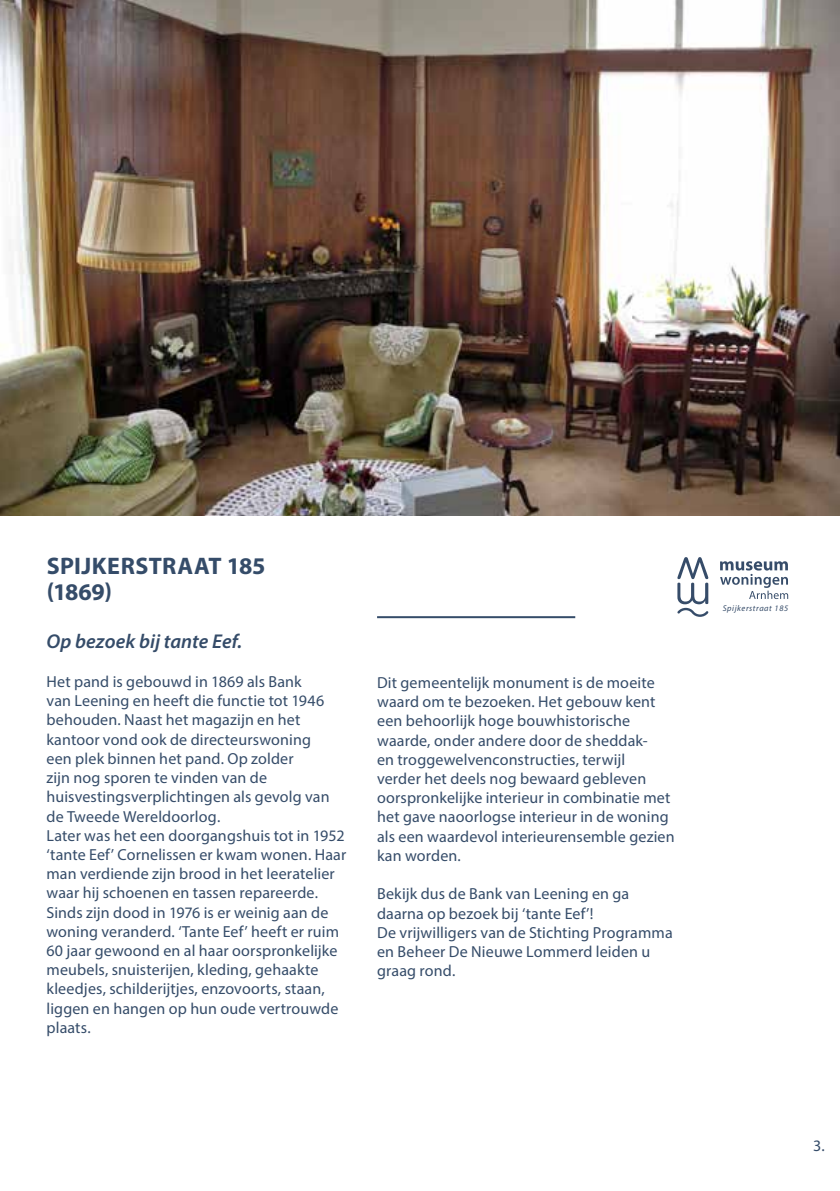
<style>
.page{position:relative;width:840px;height:1191px;background:#fff}
.page>*{position:absolute;margin:0;border:0;box-sizing:border-box;transform-origin:0 0}
.t1{font:700 24px/26px "Myriad Pro";letter-spacing:.015em;color:#354c69}
.t2{font:italic 600 20px "Myriad Pro";letter-spacing:.005em;color:#354c69}
.t3{font:16px/19.2px "Myriad Pro";letter-spacing:.01em;color:#354c69}
.t4{font:italic 8.4px "Myriad Pro";letter-spacing:.07em;color:#364c69}
</style>
<div class="page">
<img style="left:0;top:0;width:839px;height:516px">
<svg style="left:720px;top:561px;width:67px;height:38px"></svg>
<svg style="left:677px;top:557px;width:31px;height:60px"></svg>
<hr style="left:377px;top:616px;width:198px;height:2px;background:#354c69">
<h1 class="t1" style="left:47px;top:552px;width:220px">SPIJKERSTRAAT 185 (1869)</h1>
<p class="t2" style="left:46px;top:628px;width:197px">Op bezoek bij tante Eef.</p>
<p class="t3" style="left:46px;top:672px;width:301px">Het pand is gebouwd in 1869 als Bank<br>van Leening en heeft die functie tot 1946 behouden. Naast het magazijn en het kantoor vond ook de directeurswoning<br>een plek binnen het pand. Op zolder<br>zijn nog sporen te vinden van de huisvestingsverplichtingen als gevolg van de Tweede Wereldoorlog.<br>Later was het een doorgangshuis tot in 1952 ‘tante Eef’ Cornelissen er kwam wonen. Haar man verdiende zijn brood in het leeratelier waar hij schoenen en tassen repareerde.<br>Sinds zijn dood in 1976 is er weinig aan de woning veranderd. ‘Tante Eef’ heeft er ruim 60 jaar gewoond en al haar oorspronkelijke meubels, snuisterijen, kleding, gehaakte kleedjes, schilderijtjes, enzovoorts, staan, liggen en hangen op hun oude vertrouwde plaats.</p>
<p class="t3" style="left:377px;top:673px;width:299px">Dit gemeentelijk monument is de moeite waard om te bezoeken. Het gebouw kent een behoorlijk hoge bouwhistorische waarde, onder andere door de sheddak-<br>en troggewelvenconstructies, terwijl<br>verder het deels nog bewaard gebleven oorspronkelijke interieur in combinatie met het gave naoorlogse interieur in de woning als een waardevol interieurensemble gezien kan worden.</p>
<p class="t3" style="left:377px;top:884px;width:297px">Bekijk dus de Bank van Leening en ga daarna op bezoek bij ‘tante Eef’!<br>De vrijwilligers van de Stichting Programma en Beheer De Nieuwe Lommerd leiden u graag rond.</p>
<p class="t4" style="left:722px;top:602px;width:67px">Spijkerstraat 185</p>
<p class="t3" style="left:812px;top:1135px;width:13px">3.</p>
</div>
